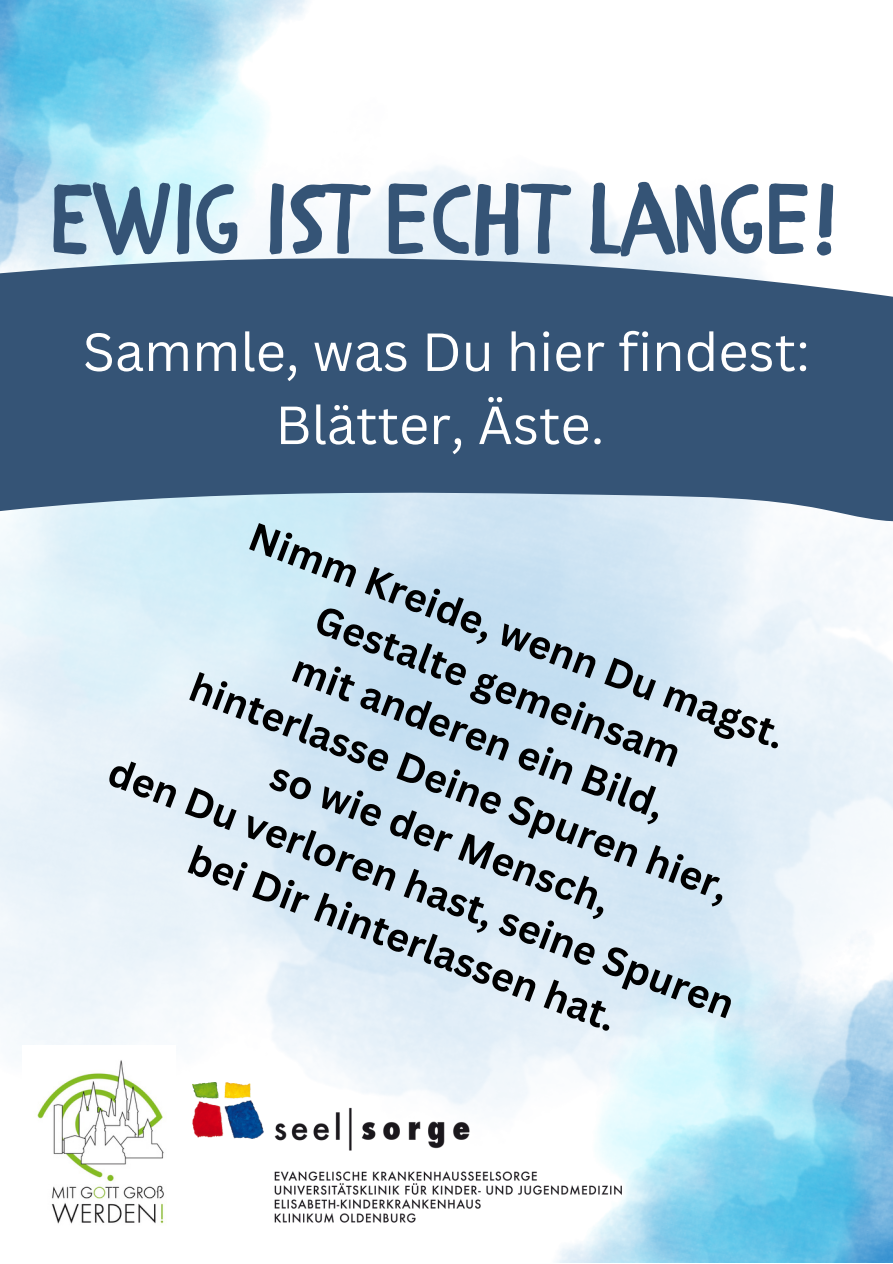
<style>
.page{position:relative;width:893px;height:1264px;background:#fff}
.page>*{position:absolute;margin:0;border:0;box-sizing:border-box;transform-origin:0 0}
.t1{font:99.75px "CHILDRENONE";color:#355476}
.t2{font:52.35px/73.1px "Canva Sans";color:#fff;text-align:center}
.t3{font:700 39px "Canva Sans";color:#000}
</style>
<div class="page">
<img style="left:0;top:166px;width:892px;height:1057px">
<img style="left:0;top:0;width:391px;height:233px">
<img style="left:471px;top:866px;width:421px;height:396px">
<svg style="left:0;top:233px;width:892px;height:326px;background:#67819c"></svg>
<img style="left:22px;top:1045px;width:153px;height:179px">
<img style="left:193px;top:1082px;width:428px;height:140px">
<p class="t1" style="left:52px;top:132px;width:789px">EWIG IST ECHT LANGE!</p>
<p class="t2" style="left:83px;top:314px;width:728px">Sammle, was Du hier findest:<br>Blätter, Äste.</p>
<p class="t3" style="left:261px;top:508px;width:571px;rotate:21deg">Nimm Kreide, wenn Du magst.</p>
<p class="t3" style="left:327px;top:591px;width:389px;rotate:21deg">Gestalte gemeinsam</p>
<p class="t3" style="left:304px;top:640px;width:397px;rotate:21deg">mit anderen ein Bild,</p>
<p class="t3" style="left:202px;top:658px;width:575px;rotate:21deg">hinterlasse Deine Spuren hier,</p>
<p class="t3" style="left:120px;top:743px;width:667px;rotate:21deg">den Du verloren hast, seine Spuren</p>
<p class="t3" style="left:282px;top:747px;width:362px;rotate:21deg">so wie der Mensch,</p>
<p class="t3" style="left:200px;top:831px;width:456px;rotate:21deg">bei Dir hinterlassen hat.</p>
</div>
